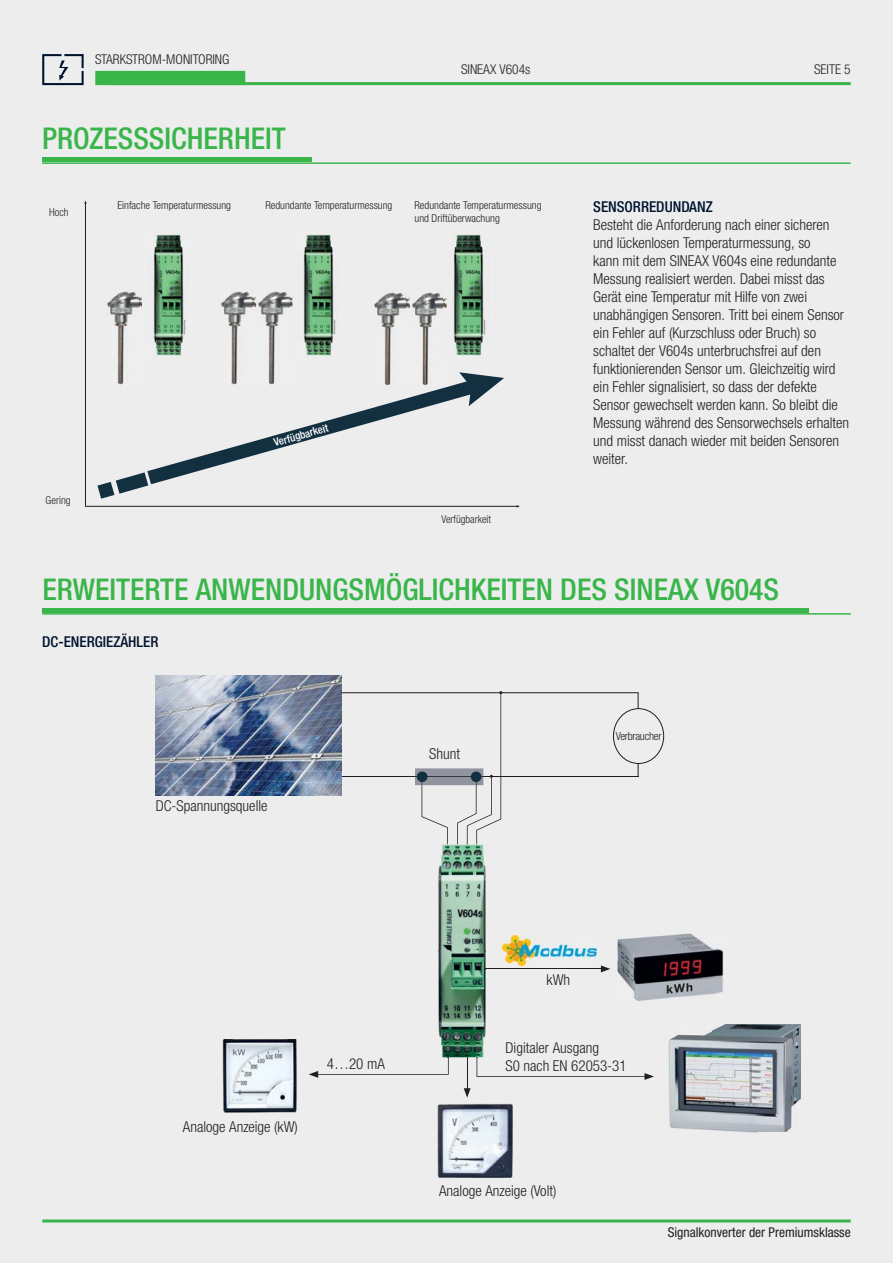
<style>
.page{position:relative;width:893px;height:1263px;background:#fff}
.page>*{position:absolute;margin:0;border:0;box-sizing:border-box;transform-origin:0 0}
.t1{font:500 condensed 30px "Helvetica Neue LTW1 G";color:#39b54a}
.t2{font:300 condensed 15px/18px "Helvetica Neue LTW1 G";color:#231f20}
.t3{font:500 condensed 15px "Helvetica Neue LTW1 G";color:#00142f}
.t4{font:300 condensed 13.5px "Helvetica Neue LTW1 G";color:#231f20}
.t5{font:condensed 13.5px "Helvetica Neue LTW1 G";color:#231f20}
.t6{font:300 condensed 11.25px "Helvetica Neue LTW1 G";letter-spacing:-.02em;color:#231f20}
.t7{font:300 condensed 10.8px/13px "Helvetica Neue LTW1 G";color:#231f20}
.t8{font:500 condensed 10.8px "Helvetica Neue LTW1 G";color:#fff}
</style>
<div class="page">
<div style="left:0;top:0;width:892px;height:1263px;background:#ededee"></div>
<hr style="left:110px;top:82px;width:740px;height:3px;background:#39b54a">
<div style="left:96px;top:72px;width:148px;height:12px;background:#39b54a"></div>
<div style="left:95px;top:71px;width:150px;height:14px;border:2px solid #39b54a"></div>
<svg style="left:42px;top:54px;width:42px;height:31px"></svg>
<hr style="left:42px;top:1220px;width:808px;height:3px;background:#39b54a">
<hr style="left:42px;top:162px;width:808px;height:2px;background:#39b54a">
<hr style="left:42px;top:158px;width:270px;height:4px;background:#39b54a">
<img style="left:153px;top:234px;width:33px;height:124px">
<img style="left:303px;top:234px;width:33px;height:124px">
<img style="left:453px;top:234px;width:33px;height:124px">
<img style="left:107px;top:291px;width:35px;height:81px">
<img style="left:221px;top:290px;width:71px;height:82px">
<img style="left:257px;top:290px;width:1px;height:82px">
<img style="left:374px;top:292px;width:69px;height:80px">
<svg style="left:85px;top:372px;width:419px;height:135px"></svg>
<img style="left:443px;top:298px;width:4px;height:10px">
<img style="left:410px;top:292px;width:1px;height:95px">
<hr style="left:42px;top:613px;width:808px;height:2px;background:#39b54a">
<div style="left:42px;top:608px;width:767px;height:5px;background:#39b54a"></div>
<hr style="left:328px;top:692px;width:310px;height:1px;background:#231f20">
<hr style="left:328px;top:776px;width:141px;height:1px;background:#231f20">
<div style="left:613px;top:708px;width:51px;height:56px;border:1px solid #231f20;border-radius:50%"></div>
<svg style="left:637px;top:692px;width:1px;height:17px"></svg>
<img style="left:156px;top:676px;width:185px;height:119px">
<img style="left:502px;top:935px;width:94px;height:30px">
<hr style="left:467px;top:1057px;width:1px;height:34px;background:#231f20">
<svg style="left:463px;top:1088px;width:7px;height:10px"></svg>
<hr style="left:485px;top:969px;width:118px;height:1px;background:#231f20">
<svg style="left:601px;top:965px;width:9px;height:7px"></svg>
<svg style="left:637px;top:764px;width:1px;height:12px"></svg>
<hr style="left:469px;top:776px;width:169px;height:1px;background:#231f20">
<img style="left:616px;top:933px;width:108px;height:69px">
<img style="left:669px;top:1025px;width:131px;height:107px">
<img style="left:437px;top:1103px;width:75px;height:75px">
<img style="left:222px;top:1039px;width:74px;height:73px">
<img style="left:438px;top:856px;width:47px;height:201px">
<svg style="left:309px;top:1029px;width:140px;height:49px"></svg>
<svg style="left:476px;top:1031px;width:178px;height:49px"></svg>
<svg style="left:415px;top:691px;width:87px;height:165px"></svg>
<p class="t4" style="left:95px;top:54px;width:136px">STARKSTROM-MONITORING</p>
<h1 class="t1" style="left:42px;top:128px;width:245px">PROZESSSICHERHEIT</h1>
<p class="t7" style="left:49px;top:207px;width:21px">Hoch</p>
<p class="t7" style="left:117px;top:200px;width:115px">Einfache Temperaturmessung</p>
<p class="t7" style="left:265px;top:200px;width:128px">Redundante Temperaturmessung</p>
<p class="t4" style="left:461px;top:65px;width:71px">SINEAX V604s</p>
<p class="t7" style="left:414px;top:200px;width:128px">Redundante Temperaturmessung und Driftüberwachung</p>
<p class="t7" style="left:46px;top:494px;width:27px">Gering</p>
<p class="t8" style="left:273px;top:439px;width:57px;rotate:-16deg">Verfügbarkeit</p>
<p class="t7" style="left:441px;top:514px;width:51px">Verfügbarkeit</p>
<p class="t4" style="left:814px;top:65px;width:38px">SEITE 5</p>
<p class="t3" style="left:593px;top:201px;width:121px">SENSORREDUNDANZ</p>
<p class="t2" style="left:593px;top:217px;width:257px">Besteht die Anforderung nach einer sicheren und lückenlosen Temperaturmessung, so<br>kann mit dem SINEAX V604s eine redundante Messung realisiert werden. Dabei misst das Gerät eine Temperatur mit Hilfe von zwei unabhängigen Sensoren. Tritt bei einem Sensor ein Fehler auf (Kurzschluss oder Bruch) so schaltet der V604s unterbruchsfrei auf den funktionierenden Sensor um. Gleichzeitig wird ein Fehler signalisiert, so dass der defekte Sensor gewechselt werden kann. So bleibt die Messung während des Sensorwechsels erhalten und misst danach wieder mit beiden Sensoren weiter.</p>
<h1 class="t1" style="left:42px;top:578px;width:738px">ERWEITERTE ANWENDUNGSMÖGLICHKEITEN DES SINEAX V604S</h1>
<p class="t3" style="left:42px;top:637px;width:118px">DC-ENERGIEZÄHLER</p>
<p class="t2" style="left:156px;top:798px;width:113px">DC-Spannungsquelle</p>
<p class="t2" style="left:429px;top:747px;width:32px">Shunt</p>
<p class="t6" style="left:615px;top:732px;width:47px">Verbraucher</p>
<p class="t2" style="left:183px;top:1120px;width:117px">Analoge Anzeige (kW)</p>
<p class="t2" style="left:546px;top:973px;width:25px">kWh</p>
<p class="t2" style="left:505px;top:1040px;width:95px">Digitaler Ausgang</p>
<p class="t2" style="left:327px;top:1057px;width:59px">4…20 mA</p>
<p class="t2" style="left:505px;top:1058px;width:123px">S0 nach EN 62053-31</p>
<p class="t2" style="left:439px;top:1184px;width:119px">Analoge Anzeige (Volt)</p>
<p class="t5" style="left:667px;top:1227px;width:184px">Signalkonverter der Premiumsklasse</p>
</div>
